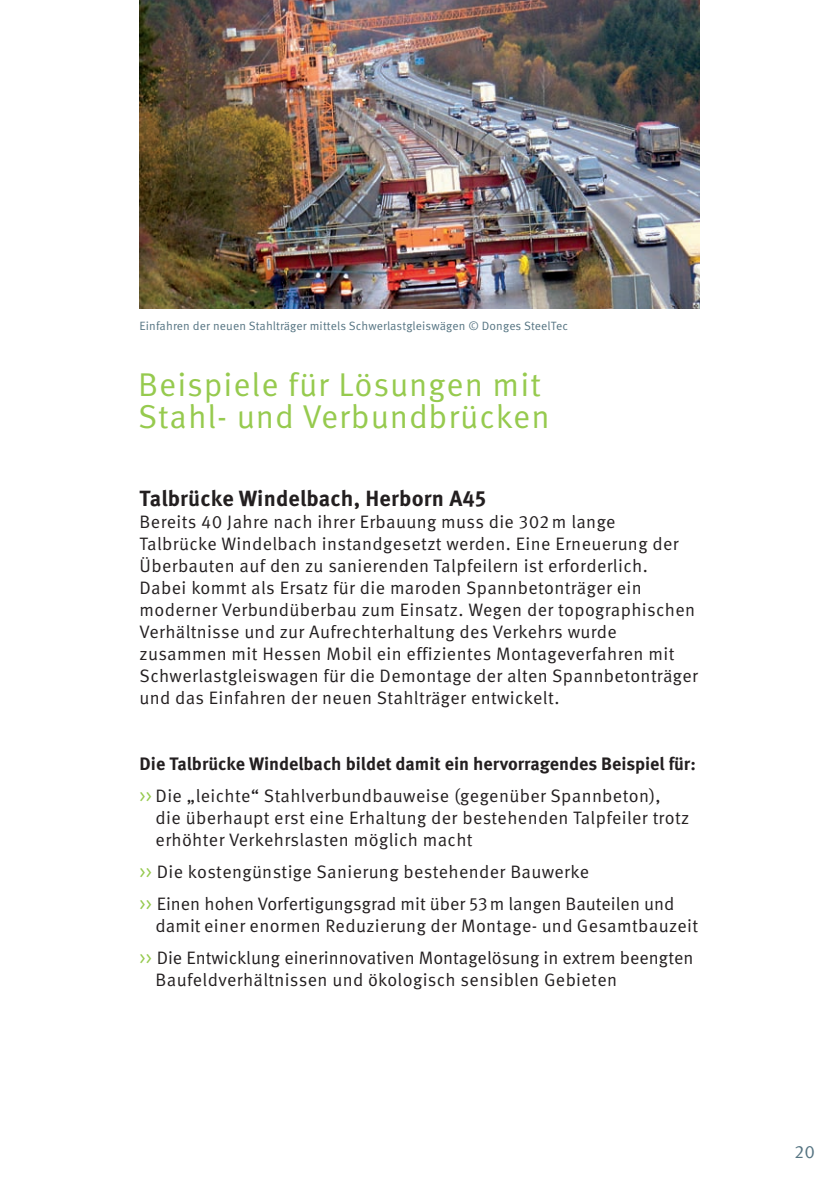
<style>
.page{position:relative;width:840px;height:1191px;background:#fff}
.page>*{position:absolute;margin:0;border:0;box-sizing:border-box;transform-origin:0 0}
.t1{font:33px/32px "Meta Pro Norm";letter-spacing:.03em;color:#96ca4e}
.t2{font:700 22px "Meta Pro";letter-spacing:.01em;color:#231f20}
.t3{font:18px/22px "Meta Pro Norm";letter-spacing:.02em;color:#231f20}
.t4{font:18px/32px "Meta Pro Norm";color:#231f20}
.t5{font:700 18px "Meta Pro";color:#231f20}
.t6{font:18px "Meta Pro Norm";color:#557482}
.t7{font:12px "Meta Pro Norm";letter-spacing:.01em;color:#557482}
.s1{color:#96ca4e}
</style>
<div class="page">
<img style="left:139px;top:0;width:560px;height:308px">
<p class="t7" style="left:139px;top:317px;width:429px">Einfahren der neuen Stahlträger mittels Schwerlastgleiswägen © Donges SteelTec</p>
<h1 class="t1" style="left:138px;top:367px;width:413px">Beispiele für Lösungen mit<br>Stahl- und Verbundbrücken</h1>
<p class="t2" style="left:139px;top:481px;width:348px">Talbrücke Windelbach, Herborn A45</p>
<p class="t3" style="left:139px;top:510px;width:559px">Bereits 40 Jahre nach ihrer Erbauung muss die 302 m lange<br>Talbrücke Windelbach instandgesetzt werden. Eine Erneuerung der Überbauten auf den zu sanierenden Talpfeilern ist erforderlich.<br>Dabei kommt als Ersatz für die maroden Spannbetonträger ein moderner Verbundüberbau zum Einsatz. Wegen der topographischen Verhältnisse und zur Aufrechterhaltung des Verkehrs wurde zusammen mit Hessen Mobil ein effizientes Montageverfahren mit Schwerlastgleiswagen für die Demontage der alten Spannbetonträger und das Einfahren der neuen Stahlträger entwickelt.</p>
<p class="t5" style="left:139px;top:750px;width:557px">Die Talbrücke Windelbach bildet damit ein hervorragendes Beispiel für:</p>
<p class="t3" style="left:155px;top:784px;width:535px;text-indent:-16px"><span class="s1">&gt;&gt;</span> Die „leichte“ Stahlverbundbauweise (gegenüber Spannbeton), die überhaupt erst eine Erhaltung der bestehenden Talpfeiler trotz erhöhter Verkehrslasten möglich macht</p>
<p class="t4" style="left:139px;top:855px;width:536px"><span class="s1">&gt;&gt;</span> Die kostengünstige Sanierung bestehender Bauwerke<br><span class="s1">&gt;&gt;</span> Einen hohen Vorfertigungsgrad mit über 53 m langen Bauteilen und</p>
<p class="t4" style="left:139px;top:909px;width:560px;text-align:right">damit einer enormen Reduzierung der Montage- und Gesamtbauzeit <span class="s1">&gt;&gt;</span> Die Entwicklung einerinnovativen Montagelösung in extrem beengten</p>
<p class="t3" style="left:155px;top:968px;width:462px">Baufeldverhältnissen und ökologisch sensiblen Gebieten</p>
<p class="t6" style="left:794px;top:1137px;width:22px">20</p>
</div>
